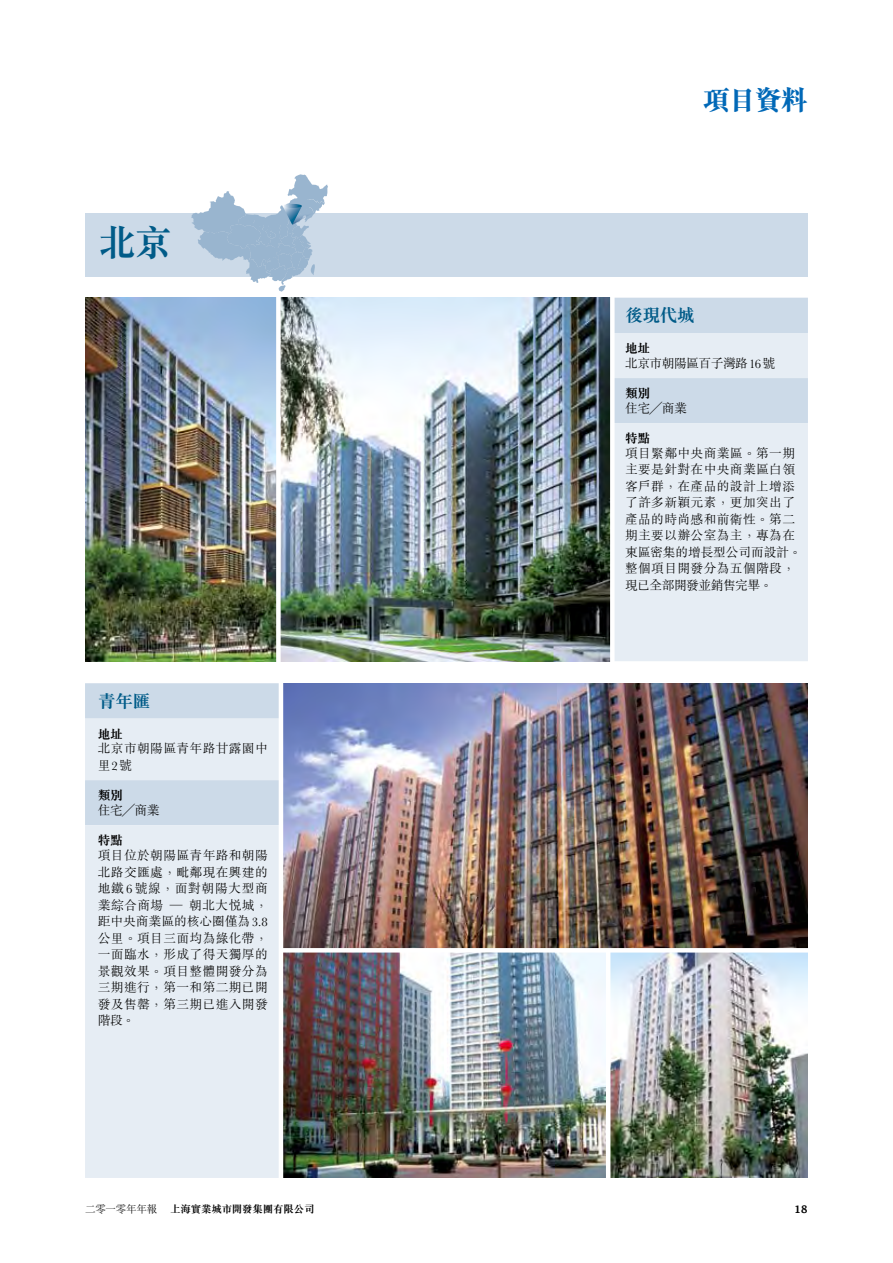
<style>
.page{position:relative;width:893px;height:1263px;background:#fff}
.page>*{position:absolute;margin:0;border:0;box-sizing:border-box;transform-origin:0 0}
.t1{font:700 37.5px "M Sung HK";color:#005b88}
.t2{font:800 27px "M Sung HK";color:#0068b7}
.t3{font:700 18px "M Sung HK";letter-spacing:-.04em;color:#005b88}
.t4{font:300 12.75px/16.5px "M Sung HK";letter-spacing:.03em;color:#000}
.t5{font:300 12.75px "M Sung HK";letter-spacing:-.04em;color:#000}
.t6{font:700 12.75px "M Sung HK";letter-spacing:-.04em;color:#000}
.t7{font:700 10.5px "M Sung HK";letter-spacing:-.02em;color:#000}
.t8{font:300 10.5px "M Sung HK";letter-spacing:-.02em;color:#000}
.t9{font:600 10.5px "Lucida Fax";color:#000}
.s1{font-weight:700}
.s2{font-family:"M Hei HK"}
</style>
<div class="page">
<img style="left:283px;top:952px;width:525px;height:226px">
<img style="left:283px;top:683px;width:525px;height:265px">
<div style="left:85px;top:213px;width:723px;height:63px;background:#ccdae8"></div>
<div style="left:615px;top:298px;width:193px;height:35px;background:#ccdae8"></div>
<svg style="left:615px;top:333px;width:193px;height:328px;background:#e2eaf2"></svg>
<div style="left:85px;top:683px;width:194px;height:36px;background:#ccdae8"></div>
<svg style="left:85px;top:719px;width:194px;height:459px;background:#e3ebf2"></svg>
<img style="left:85px;top:298px;width:525px;height:363px">
<div style="left:276px;top:294px;width:5px;height:370px;background:#fff"></div>
<svg style="left:191px;top:174px;width:137px;height:118px"></svg>
<hr style="left:606px;top:950px;width:4px;height:247px;background:#fff">
<h1 class="t1" style="left:99px;top:224px;width:75px">北京</h1>
<h3 class="t3" style="left:98px;top:692px;width:54px">青年匯</h3>
<p class="t6" style="left:98px;top:727px;width:26px">地址</p>
<p class="t4" style="left:98px;top:740px;width:172px">北京市朝陽區青年路甘露園中里 號2</p>
<p class="t4" style="left:98px;top:787px;width:63px;line-height:15px"><span class="s1">類別<br></span>住宅<span class="s2">╱</span>商業</p>
<p class="t6" style="left:98px;top:834px;width:26px">特點</p>
<p class="t4" style="left:98px;top:846px;width:172px;text-align:right">項目位於朝陽區青年路和朝陽北路交匯處，毗鄰現在興建的地鐵6 號線，面對朝陽大型商朝北大悅城，</p>
<p class="t4" style="left:98px;top:896px;width:172px">業綜合商場<br>距中央商業區的核心圈僅為3.8公里。項目三面均為綠化帶，一面臨水，形成了得天獨厚的景觀效果。項目整體開發分為三期進行，第一和第二期已開發及售罄，第三期已進入開發階段。</p>
<p class="t4" style="left:170px;top:896px;width:14px">—</p>
<p class="t8" style="left:85px;top:1201px;width:74px">二零一零年年報</p>
<p class="t7" style="left:170px;top:1204px;width:146px">上海實業城市開發集團有限公司</p>
<h2 class="t2" style="left:703px;top:86px;width:106px">項目資料</h2>
<h3 class="t3" style="left:625px;top:307px;width:71px">後現代城</h3>
<p class="t6" style="left:625px;top:342px;width:26px">地址</p>
<p class="t5" style="left:625px;top:354px;width:152px">北京市朝陽區百子灣路16號</p>
<p class="t4" style="left:625px;top:385px;width:63px;line-height:15px"><span class="s1">類別<br></span>住宅<span class="s2">╱</span>商業</p>
<p class="t6" style="left:625px;top:432px;width:26px">特點</p>
<p class="t4" style="left:625px;top:444px;width:178px">項目緊鄰中央商業區。第一期主要是針對在中央商業區白領客戶群，在產品的設計上增添了許多新穎元素，更加突出了產品的時尚感和前衛性。第二期主要以辦公室為主，專為在東區密集的增長型公司而設計。整個項目開發分為五個階段，現已全部開發並銷售完畢。</p>
<p class="t9" style="left:794px;top:1203px;width:15px">18</p>
</div>
